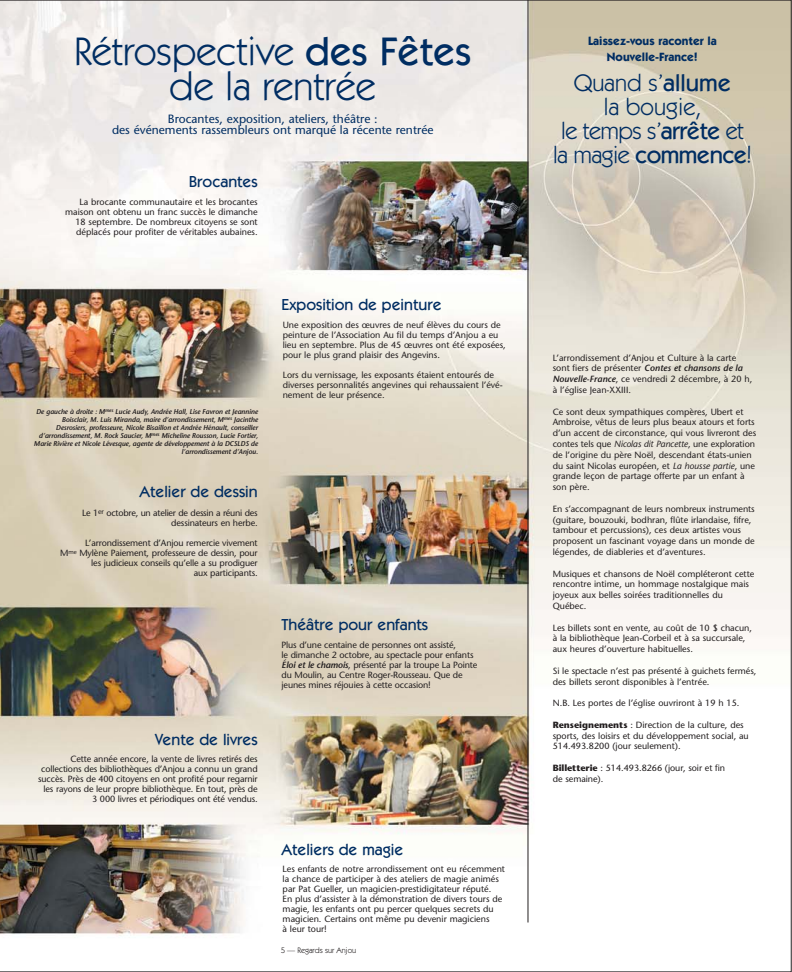
<style>
.page{position:relative;width:792px;height:972px;background:#fff}
.page>*{position:absolute;margin:0;border:0;box-sizing:border-box;transform-origin:0 0}
.t1{font:40px/35px "Itc Kabel";color:#002d62;text-align:center}
.t2{font:24px/24px "Itc Kabel";letter-spacing:-.025em;color:#002d62;text-align:center}
.t3{font:500 16px "Itc Kabel";color:#002d62}
.t4{font:12px/11px "Stone Sans";color:#002d62;text-align:center}
.t5{font:700 12px/15.1px "Itc Kabel";color:#002d62;text-align:center}
.t6{font:9px/10px "Stone Sans";color:#231f20}
.t7{font:9px/10px "Stone Sans";letter-spacing:-.025em;color:#231f20;text-align:right}
.t8{font:8px "Itc Kabel";color:#231f20}
.t9{font:italic 600 7px/8px "Stone Sans";letter-spacing:-.015em;color:#231f20;text-align:right}
.s1{font-weight:500}
.s2{font-weight:600;font-style:italic}
.s3{font-style:italic}
.s4{font-weight:700}
</style>
<div class="page">
<img style="left:0;top:0;width:791px;height:972px">
<hr style="left:527px;top:0;width:1px;height:923px;background:#231f20">
<h1 class="t1" style="left:74px;top:37px;width:398px">Rétrospective <span class="s1">des Fêtes </span>de la rentrée</h1>
<h3 class="t4" style="left:112px;top:115px;width:323px">Brocantes, exposition, ateliers, théâtre :<br>des événements rassembleurs ont marqué la récente rentrée</h3>
<h3 class="t3" style="left:189px;top:175px;width:70px">Brocantes</h3>
<p class="t6" style="left:65px;top:197px;width:194px;text-align:right">La brocante communautaire et les brocantes maison ont obtenu un franc succès le dimanche 18 septembre. De nombreux citoyens se sont déplacés pour profiter de véritables aubaines.</p>
<p class="t9" style="left:34px;top:408px;width:225px">De gauche à droite : M<sup>mes</sup> Lucie Audy, Andrée Hall, Lise Favron et Jeannine Boisclair, M. Luis Miranda, maire d’arrondissement, M<sup>mes</sup> Jacinthe Desrosiers, professeure, Nicole Bisaillon et Andrée Hénault, conseiller d’arrondissement, M. Rock Saucier, M<sup>mes</sup> Micheline Rousson, Lucie Fortier, Marie Rivière et Nicole Lévesque, agente de développement à la DCSLDS de l’arrondissement d’Anjou.</p>
<h3 class="t3" style="left:139px;top:485px;width:120px">Atelier de dessin</h3>
<p class="t7" style="left:82px;top:509px;width:177px">Le 1<sup>er</sup> octobre, un atelier de dessin a réuni des dessinateurs en herbe.</p>
<p class="t6" style="left:60px;top:539px;width:199px;text-align:right">L’arrondissement d’Anjou remercie vivement<br>M<sup>me</sup> Mylène Paiement, professeure de dessin, pour les judicieux conseils qu’elle a su prodiguer<br>aux participants.</p>
<h3 class="t3" style="left:155px;top:733px;width:104px">Vente de livres</h3>
<p class="t6" style="left:38px;top:755px;width:221px;text-align:right">Cette année encore, la vente de livres retirés des collections des bibliothèques d’Anjou a connu un grand succès. Près de 400 citoyens en ont profité pour regarnir les rayons de leur propre bibliothèque. En tout, près de 3 000 livres et périodiques ont été vendus.</p>
<h3 class="t3" style="left:281px;top:299px;width:161px">Exposition de peinture</h3>
<p class="t6" style="left:283px;top:321px;width:225px">Une exposition des œuvres de neuf élèves du cours de peinture de l’Association Au fil du temps d’Anjou a eu lieu en septembre. Plus de 45 œuvres ont été exposées, pour le plus grand plaisir des Angevins.</p>
<p class="t6" style="left:283px;top:371px;width:222px">Lors du vernissage, les exposants étaient entourés de diverses personnalités angevines qui rehaussaient l’évé&shy;nement de leur présence.</p>
<h3 class="t3" style="left:281px;top:619px;width:148px">Théâtre pour enfants</h3>
<p class="t6" style="left:281px;top:641px;width:197px">Plus d’une centaine de personnes ont assisté,<br>le dimanche 2 octobre, au spectacle pour enfants <span class="s2">Éloi et le chamois</span>, présenté par la troupe La Pointe du Moulin, au Centre Roger-Rousseau. Que de jeunes mines réjouies à cette occasion!</p>
<h3 class="t3" style="left:281px;top:843px;width:123px">Ateliers de magie</h3>
<p class="t6" style="left:282px;top:865px;width:224px">Les enfants de notre arrondissement ont eu récemment la chance de participer à des ateliers de magie animés par Pat Gueller, un magicien-prestidigitateur réputé.<br>En plus d’assister à la démonstration de divers tours de magie, les enfants ont pu percer quelques secrets du magicien. Certains ont même pu devenir magiciens<br>à leur tour!</p>
<p class="t8" style="left:281px;top:947px;width:77px">5 — Regards sur Anjou</p>
<h3 class="t5" style="left:588px;top:35px;width:130px">Laissez-vous raconter la<br>Nouvelle-France!</h3>
<h2 class="t2" style="left:553px;top:73px;width:200px">Quand s’<span class="s1">allume<br></span>la bougie,<br>le temps s’<span class="s1">arrête</span> et la magie <span class="s1">commence</span>!</h2>
<p class="t6" style="left:552px;top:353px;width:201px;line-height:10.8px">L’arrondissement d’Anjou et Culture à la carte sont fiers de présenter <span class="s2">Contes et chansons de la Nouvelle-France</span>, ce vendredi 2 décembre, à 20 h, à l’église Jean-XXIII.</p>
<p class="t6" style="left:552px;top:407px;width:205px;line-height:10.8px">Ce sont deux sympathiques compères, Ubert et Ambroise, vêtus de leurs plus beaux atours et forts d’un accent de circonstance, qui vous livreront des contes tels que <span class="s3">Nicolas dit Pancette</span>, une exploration de l’origine du père Noël, descendant états-unien du saint Nicolas européen, et <span class="s3">La housse partie</span>, une grande leçon de partage offerte par un enfant à son père.</p>
<p class="t6" style="left:552px;top:504px;width:203px;line-height:10.8px">En s’accompagnant de leurs nombreux instruments (guitare, bouzouki, bodhran, flûte irlandaise, fifre, tambour et percussions), ces deux artistes vous proposent un fascinant voyage dans un monde de légendes, de diableries et d’aventures.</p>
<p class="t6" style="left:552px;top:569px;width:203px;line-height:10.8px">Musiques et chansons de Noël compléteront cette rencontre intime, un hommage nostalgique mais joyeux aux belles soirées traditionnelles du Québec.</p>
<p class="t6" style="left:552px;top:623px;width:201px;line-height:10.8px">Les billets sont en vente, au coût de 10 $ chacun, à la bibliothèque Jean-Corbeil et à sa succursale, aux heures d’ouverture habituelles.</p>
<p class="t6" style="left:552px;top:666px;width:205px;line-height:10.8px">Si le spectacle n’est pas présenté à guichets fermés, des billets seront disponibles à l’entrée.</p>
<p class="t6" style="left:552px;top:699px;width:188px">N.B. Les portes de l’église ouvriront à 19 h 15.</p>
<p class="t6" style="left:552px;top:720px;width:197px;line-height:10.8px"><span class="s4">Renseignements</span> : Direction de la culture, des sports, des loisirs et du développement social, au<br>514.493.8200 (jour seulement).</p>
<p class="t6" style="left:552px;top:763px;width:174px;line-height:10.8px"><span class="s4">Billetterie</span> : 514.493.8266 (jour, soir et fin de semaine).</p>
</div>
